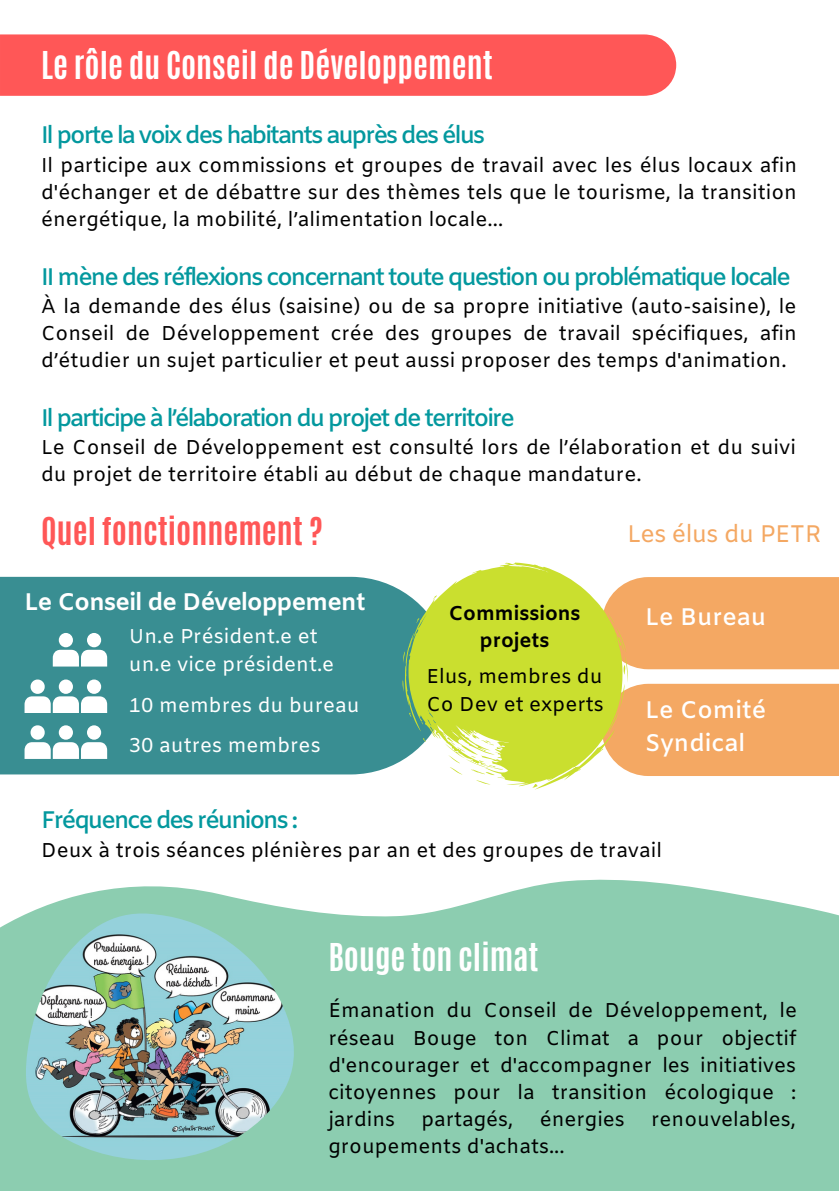
<style>
.page{position:relative;width:839px;height:1191px;background:#fff}
.page>*{position:absolute;margin:0;border:0;box-sizing:border-box;transform-origin:0 0}
.t1{font:700 32px "Antonio";color:#fff}
.t2{font:700 32px "Antonio";color:#ff5757}
.t3{font:600 24px "Amiko";letter-spacing:-.08em;color:#03989e}
.t4{font:700 24px "Amiko";letter-spacing:-.025em;color:#fff}
.t5{font:600 24px/32.6px "Amiko";color:#fff}
.t6{font:24px "Amiko";letter-spacing:-.025em;color:#f4a863}
.t7{font:20px/27px "Amiko";color:#000;text-align:justify}
.t8{font:20px/27.6px "Amiko";color:#fff}
.t9{font:700 20px/27px "Amiko";color:#000;text-align:center}
</style>
<div class="page">
<div style="left:0;top:34px;width:676px;height:62px;background:#ff5757"></div>
<svg style="left:0;top:879px;width:838px;height:312px;background:#95d1b6"></svg>
<img style="left:26px;top:908px;width:268px;height:252px">
<div style="left:0;top:577px;width:402px;height:197px;background:#398e92"></div>
<svg style="left:25px;top:675px;width:82px;height:38px"></svg>
<svg style="left:25px;top:721px;width:82px;height:38px"></svg>
<div style="left:628px;top:577px;width:210px;height:92px;background:#f4a863"></div>
<div style="left:628px;top:684px;width:210px;height:92px;background:#f4a863"></div>
<svg style="left:402px;top:562px;width:226px;height:228px;fill:#cadf2f"></svg>
<svg style="left:52px;top:629px;width:55px;height:37px"></svg>
<h1 class="t1" style="left:41px;top:42px;width:453px">Le rôle du Conseil de Développement</h1>
<p class="t3" style="left:41px;top:121px;width:445px">Il porte la voix des habitants auprès des élus</p>
<p class="t7" style="left:41px;top:153px;width:757px">Il participe aux commissions et groupes de travail avec les élus locaux afin d'échanger et de débattre sur des thèmes tels que le tourisme, la transition énergétique, la mobilité, l’alimentation locale…</p>
<p class="t3" style="left:41px;top:262px;width:751px">II mène des réflexions concernant toute question ou problématique locale</p>
<p class="t7" style="left:41px;top:294px;width:757px">À la demande des élus (saisine) ou de sa propre initiative (auto-saisine), le Conseil de Développement crée des groupes de travail spécifiques, afin d’étudier un sujet particulier et peut aussi proposer des temps d'animation.</p>
<p class="t3" style="left:41px;top:403px;width:475px">Il participe à l’élaboration du projet de territoire</p>
<p class="t7" style="left:41px;top:436px;width:756px">Le Conseil de Développement est consulté lors de l’élaboration et du suivi du projet de territoire établi au début de chaque mandature.</p>
<h1 class="t2" style="left:41px;top:508px;width:283px">Quel fonctionnement ?</h1>
<p class="t4" style="left:25px;top:588px;width:342px">Le Conseil de Développement</p>
<p class="t8" style="left:129px;top:624px;width:207px">Un.e Président.e et un.e vice président.e</p>
<p class="t8" style="left:129px;top:693px;width:232px">10 membres du bureau</p>
<p class="t8" style="left:129px;top:733px;width:193px">30 autres membres</p>
<p class="t9" style="left:449px;top:601px;width:133px">Commissions projets</p>
<p class="t7" style="left:426px;top:664px;width:179px;line-height:27.6px">Elus, membres du<br>Co Dev et experts</p>
<p class="t6" style="left:627px;top:520px;width:196px">Les élus du PETR</p>
<p class="t5" style="left:645px;top:602px;width:123px">Le Bureau</p>
<p class="t5" style="left:645px;top:696px;width:123px">Le Comité<br>Syndical</p>
<p class="t3" style="left:41px;top:806px;width:258px">Fréquence des réunions :</p>
<p class="t7" style="left:41px;top:838px;width:622px">Deux à trois séances plénières par an et des groupes de travail</p>
<h1 class="t1" style="left:328px;top:935px;width:212px">Bouge ton climat</h1>
<p class="t7" style="left:328px;top:999px;width:470px">Émanation du Conseil de Développement, le réseau Bouge ton Climat a pour objectif d'encourager et d'accompagner les initiatives citoyennes pour la transition écologique : jardins</p>
<p class="t7" style="left:421px;top:1107px;width:94px">partagés,</p>
<p class="t7" style="left:539px;top:1107px;width:87px">énergies</p>
<p class="t7" style="left:651px;top:1107px;width:146px">renouvelables,</p>
<p class="t7" style="left:328px;top:1134px;width:238px">groupements d'achats...</p>
</div>
